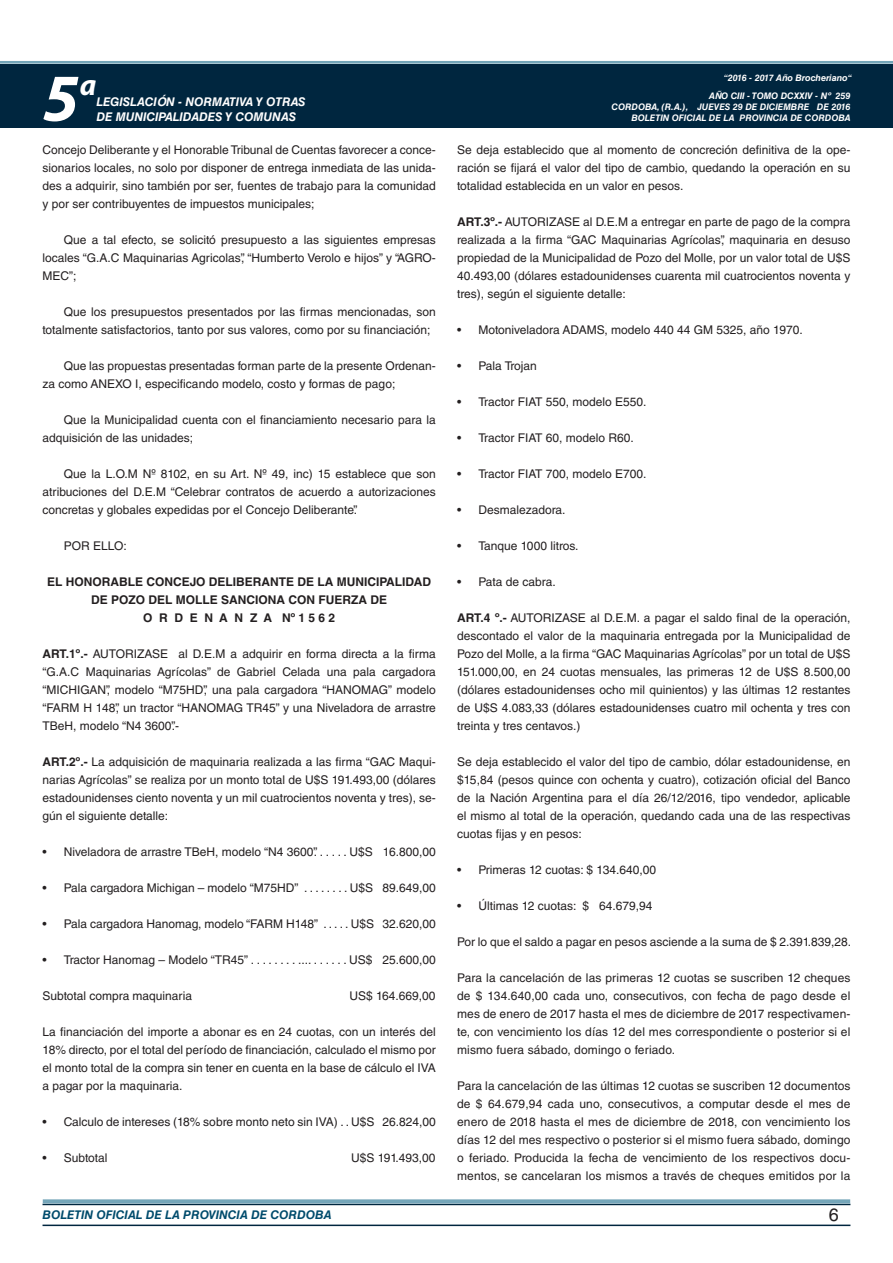
<style>
.page{position:relative;width:893px;height:1263px;background:#fff}
.page>*{position:absolute;margin:0;border:0;box-sizing:border-box;transform-origin:0 0}
.t1{font:italic 700 67.5px "Myriad Pro";color:#fff}
.t2{font:italic 700 30px "Myriad Pro";color:#fff}
.t3{font:18px "Helvetica LT Std";color:#231f20}
.TEXTO_BASE{font:12px/18px "Helvetica LT Std";color:#231f20;text-align:justify}
.RESUELVE{font:700 12px/18px "Helvetica LT Std";color:#231f20;text-align:center}
.t4{font:italic 700 12px "Helvetica LT Std";color:#fff}
.t5{font:italic 700 12px "Helvetica LT Std";color:#004b6c}
.t6{font:italic 700 9px/10.8px "Helvetica LT Std";color:#fff;text-align:right}
.s1{font-weight:700}
</style>
<div class="page">
<div style="left:0;top:61px;width:893px;height:6px;background:#fff;opacity:.75"></div>
<div style="left:0;top:64px;width:893px;height:64px;background:#00263f"></div>
<hr style="left:43px;top:1224px;width:807px;height:2px;background:#00263f">
<div style="left:42px;top:1198px;width:809px;height:8px;background:#fff;opacity:.75"></div>
<h1 class="t1" style="left:43px;top:54px;width:38px">5</h1>
<h2 class="t2" style="left:80px;top:66px;width:18px">a</h2>
<p class="t4" style="left:96px;top:95px;width:211px">LEGISLACIÓN - NORMATIVA Y OTRAS</p>
<p class="t4" style="left:96px;top:109px;width:201px">DE MUNICIPALIDADES Y COMUNAS</p>
<p class="TEXTO_BASE" style="left:43px;top:141px;width:395px">Concejo Deliberante y el Honorable Tribunal de Cuentas favorecer a conce&shy;sionarios locales, no solo por disponer de entrega inmediata de las unida&shy;des a adquirir, sino también por ser, fuentes de trabajo para la comunidad y por ser contribuyentes de impuestos municipales;</p>
<p class="TEXTO_BASE" style="left:43px;top:231px;width:395px;text-indent:21px">Que a tal efecto, se solicitó presupuesto a las siguientes empresas locales “G.A.C Maquinarias Agricolas”, “Humberto Verolo e hijos” y “AGRO-MEC”;</p>
<p class="TEXTO_BASE" style="left:43px;top:303px;width:395px;text-indent:21px">Que los presupuestos presentados por las firmas mencionadas, son totalmente satisfactorios, tanto por sus valores, como por su financiación;</p>
<p class="TEXTO_BASE" style="left:43px;top:357px;width:395px;text-indent:21px">Que las propuestas presentadas forman parte de la presente Ordenan&shy;za como ANEXO I, especificando modelo, costo y formas de pago;</p>
<p class="TEXTO_BASE" style="left:43px;top:411px;width:395px;text-indent:21px">Que la Municipalidad cuenta con el financiamiento necesario para la adquisición de las unidades;</p>
<p class="TEXTO_BASE" style="left:43px;top:465px;width:395px;text-indent:21px">Que la L.O.M Nº 8102, en su Art. Nº 49, inc) 15 establece que son atribuciones del D.E.M “Celebrar contratos de acuerdo a autorizaciones concretas y globales expedidas por el Concejo Deliberante”.</p>
<p class="TEXTO_BASE" style="left:64px;top:537px;width:64px">POR ELLO:</p>
<p class="RESUELVE" style="left:47px;top:572px;width:385px">EL HONORABLE CONCEJO DELIBERANTE DE LA MUNICIPALIDAD<br>DE POZO DEL MOLLE SANCIONA CON FUERZA DE</p>
<p class="RESUELVE" style="left:143px;top:608px;width:193px">O R D E N A N Z A Nº 1 5 6 2</p>
<p class="TEXTO_BASE" style="left:43px;top:645px;width:395px"><span class="s1">ART.1º.-</span> AUTORIZASE al D.E.M a adquirir en forma directa a la firma “G.A.C Maquinarias Agrícolas” de Gabriel Celada una pala cargadora “MICHIGAN”, modelo “M75HD”, una pala cargadora “HANOMAG” modelo “FARM H 148”, un tractor “HANOMAG TR45” y una Niveladora de arrastre TBeH, modelo “N4 3600”.-</p>
<p class="TEXTO_BASE" style="left:43px;top:753px;width:395px"><span class="s1">ART.2º.-</span> La adquisición de maquinaria realizada a las firma “GAC Maqui&shy;narias Agrícolas” se realiza por un monto total de U$S 191.493,00 (dólares estadounidenses ciento noventa y un mil cuatrocientos noventa y tres), se&shy;gún el siguiente detalle:</p>
<p class="TEXTO_BASE" style="left:43px;top:843px;width:395px">• Niveladora de arrastre TBeH, modelo “N4 3600”. . . . . . U$S 16.800,00</p>
<p class="TEXTO_BASE" style="left:43px;top:879px;width:395px">• Pala cargadora Michigan – modelo “M75HD” . . . . . . . . U$S 89.649,00</p>
<p class="TEXTO_BASE" style="left:43px;top:915px;width:395px">• Pala cargadora Hanomag, modelo “FARM H148” . . . . . U$S 32.620,00</p>
<p class="TEXTO_BASE" style="left:43px;top:951px;width:395px">• Tractor Hanomag – Modelo “TR45” . . . . . . . . .... . . . . . . US$ 25.600,00</p>
<p class="TEXTO_BASE" style="left:43px;top:987px;width:151px">Subtotal compra maquinaria</p>
<p class="TEXTO_BASE" style="left:349px;top:987px;width:88px">US$ 164.669,00</p>
<p class="TEXTO_BASE" style="left:43px;top:1023px;width:395px">La financiación del importe a abonar es en 24 cuotas, con un interés del 18% directo, por el total del período de financiación, calculado el mismo por el monto total de la compra sin tener en cuenta en la base de cálculo el IVA a pagar por la maquinaria.</p>
<p class="TEXTO_BASE" style="left:43px;top:1113px;width:395px">• Calculo de intereses (18% sobre monto neto sin IVA) . . U$S 26.824,00</p>
<p class="TEXTO_BASE" style="left:43px;top:1149px;width:66px">• Subtotal</p>
<p class="TEXTO_BASE" style="left:351px;top:1149px;width:86px">U$S 191.493,00</p>
<p class="t6" style="left:724px;top:72px;width:130px">“2016 - 2017 Año Brocheriano“</p>
<p class="t6" style="left:612px;top:91px;width:240px">AÑO CIII - TOMO DCXXIV - Nº 259<br>CORDOBA, (R.A.), JUEVES 29 DE DICIEMBRE DE 2016<br>BOLETIN OFICIAL DE LA PROVINCIA DE CORDOBA</p>
<p class="TEXTO_BASE" style="left:457px;top:141px;width:395px">Se deja establecido que al momento de concreción definitiva de la ope&shy;ración se fijará el valor del tipo de cambio, quedando la operación en su totalidad establecida en un valor en pesos.</p>
<p class="TEXTO_BASE" style="left:457px;top:213px;width:395px"><span class="s1">ART.3º.-</span> AUTORIZASE al D.E.M a entregar en parte de pago de la compra realizada a la firma “GAC Maquinarias Agrícolas”, maquinaria en desuso propiedad de la Municipalidad de Pozo del Molle, por un valor total de U$S 40.493,00 (dólares estadounidenses cuarenta mil cuatrocientos noventa y tres), según el siguiente detalle:</p>
<p class="TEXTO_BASE" style="left:457px;top:321px;width:347px">• Motoniveladora ADAMS, modelo 440 44 GM 5325, año 1970.</p>
<p class="TEXTO_BASE" style="left:457px;top:357px;width:81px">• Pala Trojan</p>
<p class="TEXTO_BASE" style="left:457px;top:393px;width:191px">• Tractor FIAT 550, modelo E550.</p>
<p class="TEXTO_BASE" style="left:457px;top:429px;width:178px">• Tractor FIAT 60, modelo R60.</p>
<p class="TEXTO_BASE" style="left:457px;top:465px;width:191px">• Tractor FIAT 700, modelo E700.</p>
<p class="TEXTO_BASE" style="left:457px;top:501px;width:110px">• Desmalezadora.</p>
<p class="TEXTO_BASE" style="left:457px;top:537px;width:123px">• Tanque 1000 litros.</p>
<p class="TEXTO_BASE" style="left:457px;top:573px;width:100px">• Pata de cabra.</p>
<p class="TEXTO_BASE" style="left:457px;top:609px;width:395px"><span class="s1">ART.4 º.-</span> AUTORIZASE al D.E.M. a pagar el saldo final de la operación, descontado el valor de la maquinaria entregada por la Municipalidad de Pozo del Molle, a la firma “GAC Maquinarias Agrícolas” por un total de U$S 151.000,00, en 24 cuotas mensuales, las primeras 12 de U$S 8.500,00 (dólares estadounidenses ocho mil quinientos) y las últimas 12 restantes de U$S 4.083,33 (dólares estadounidenses cuatro mil ochenta y tres con treinta y tres centavos.)</p>
<p class="TEXTO_BASE" style="left:457px;top:753px;width:395px">Se deja establecido el valor del tipo de cambio, dólar estadounidense, en $15,84 (pesos quince con ochenta y cuatro), cotización oficial del Banco de la Nación Argentina para el día 26/12/2016, tipo vendedor, aplicable el mismo al total de la operación, quedando cada una de las respectivas cuotas fijas y en pesos:</p>
<p class="TEXTO_BASE" style="left:457px;top:861px;width:201px">• Primeras 12 cuotas: $ 134.640,00</p>
<p class="TEXTO_BASE" style="left:457px;top:897px;width:197px">• Últimas 12 cuotas: $ 64.679,94</p>
<p class="TEXTO_BASE" style="left:457px;top:933px;width:396px">Por lo que el saldo a pagar en pesos asciende a la suma de $ 2.391.839,28.</p>
<p class="TEXTO_BASE" style="left:457px;top:969px;width:395px">Para la cancelación de las primeras 12 cuotas se suscriben 12 cheques de $ 134.640,00 cada uno, consecutivos, con fecha de pago desde el mes de enero de 2017 hasta el mes de diciembre de 2017 respectivamen&shy;te, con vencimiento los días 12 del mes correspondiente o posterior si el mismo fuera sábado, domingo o feriado.</p>
<p class="TEXTO_BASE" style="left:457px;top:1077px;width:395px">Para la cancelación de las últimas 12 cuotas se suscriben 12 documentos de $ 64.679,94 cada uno, consecutivos, a computar desde el mes de enero de 2018 hasta el mes de diciembre de 2018, con vencimiento los días 12 del mes respectivo o posterior si el mismo fuera sábado, domingo o feriado. Producida la fecha de vencimiento de los respectivos docu&shy;mentos, se cancelaran los mismos a través de cheques emitidos por la</p>
<p class="t5" style="left:43px;top:1208px;width:290px">BOLETIN OFICIAL DE LA PROVINCIA DE CORDOBA</p>
<h3 class="t3" style="left:829px;top:1204px;width:12px">6</h3>
</div>
